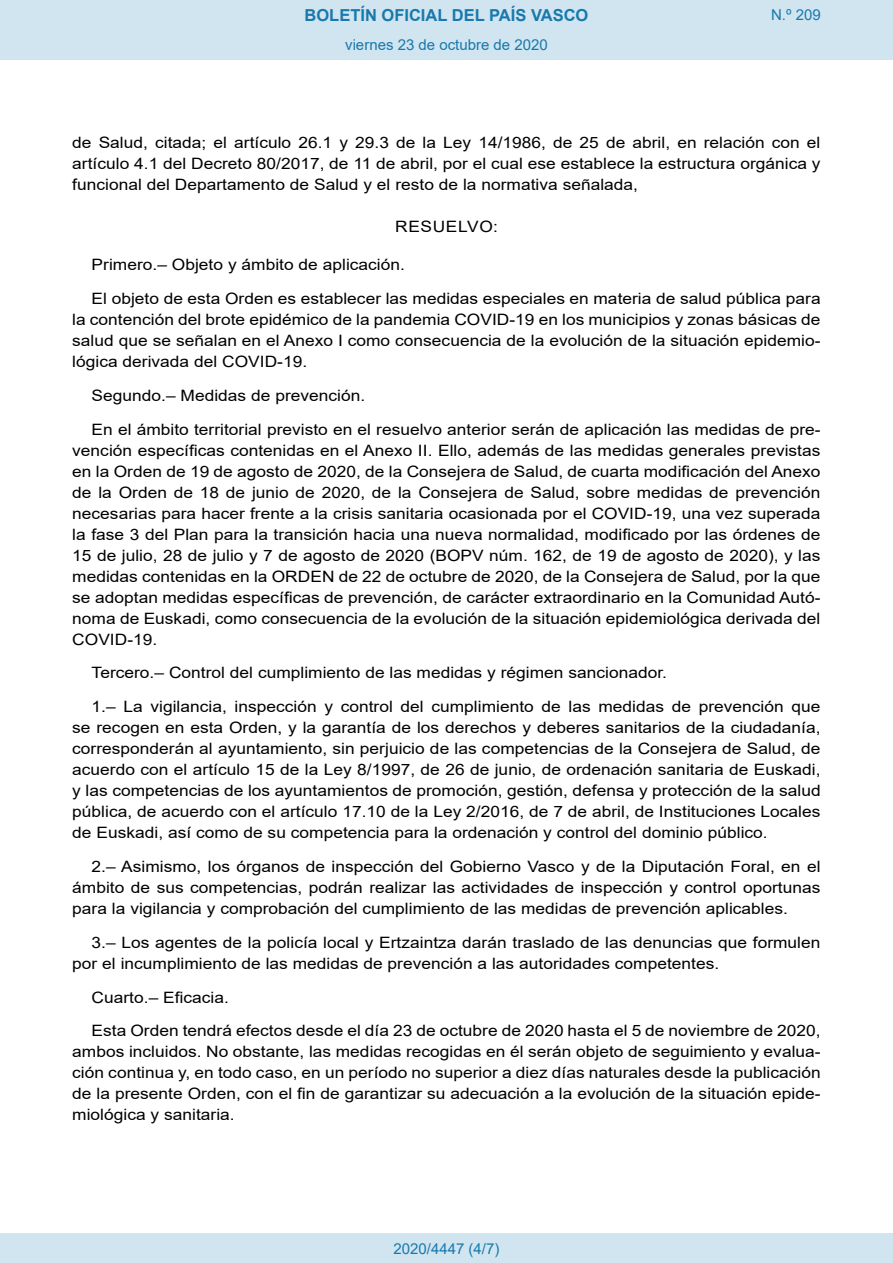
<style>
.page{position:relative;width:893px;height:1263px;background:#fff}
.page>*{position:absolute;margin:0;border:0;box-sizing:border-box;transform-origin:0 0}
.t1{font:700 16.5px "Arial";color:#1879ad}
.BOPVDetalle{font:15.6px/21px "Arial";color:#000;text-align:justify;scale:1.11 1}
.BOPVClave{font:15.6px "Arial";letter-spacing:.035em;color:#000;scale:1.11 1}
.Paginacion_Centro{font:15px "Arial";color:#1879ad}
</style>
<div class="page">
<div style="left:0;top:0;width:893px;height:60px;background:#d0e5f0"></div>
<div style="left:0;top:1233px;width:893px;height:30px;background:#d0e5f0"></div>
<p class="t1" style="left:305px;top:3px;width:285px">BOLETÍN OFICIAL DEL PAÍS VASCO</p>
<p class="Paginacion_Centro" style="left:345px;top:35px;width:204px">viernes 23 de octubre de 2020</p>
<p class="Paginacion_Centro" style="left:771px;top:5px;width:51px">N.º 209</p>
<p class="BOPVDetalle" style="left:72px;top:132px;width:676px">de Salud, citada; el artículo 26.1 y 29.3 de la Ley 14/1986, de 25 de abril, en relación con el artículo 4.1 del Decreto 80/2017, de 11 de abril, por el cual ese establece la estructura orgánica y funcional del Departamento de Salud y el resto de la normativa señalada,</p>
<p class="BOPVClave" style="left:395px;top:216px;width:94px">RESUELVO:</p>
<p class="BOPVDetalle" style="left:92px;top:254px;width:284px">Primero.– Objeto y ámbito de aplicación.</p>
<p class="BOPVDetalle" style="left:72px;top:288px;width:676px;text-indent:19px">El objeto de esta Orden es establecer las medidas especiales en materia de salud pública para la contención del brote epidémico de la pandemia COVID-19 en los municipios y zonas básicas de salud que se señalan en el Anexo I como consecuencia de la evolución de la situación epidemio&shy;lógica derivada del COVID-19.</p>
<p class="BOPVDetalle" style="left:92px;top:385px;width:248px">Segundo.– Medidas de prevención.</p>
<p class="BOPVDetalle" style="left:72px;top:419px;width:676px;text-indent:19px">En el ámbito territorial previsto en el resuelvo anterior serán de aplicación las medidas de pre&shy;vención específicas contenidas en el Anexo II. Ello, además de las medidas generales previstas en la Orden de 19 de agosto de 2020, de la Consejera de Salud, de cuarta modificación del Anexo de la Orden de 18 de junio de 2020, de la Consejera de Salud, sobre medidas de prevención necesarias para hacer frente a la crisis sanitaria ocasionada por el COVID-19, una vez superada la fase 3 del Plan para la transición hacia una nueva normalidad, modificado por las órdenes de 15 de julio, 28 de julio y 7 de agosto de 2020 (BOPV núm. 162, de 19 de agosto de 2020), y las medidas contenidas en la ORDEN de 22 de octubre de 2020, de la Consejera de Salud, por la que se adoptan medidas específicas de prevención, de carácter extraordinario en la Comunidad Autó&shy;noma de Euskadi, como consecuencia de la evolución de la situación epidemiológica derivada del COVID-19.</p>
<p class="BOPVDetalle" style="left:92px;top:662px;width:520px">Tercero.– Control del cumplimiento de las medidas y régimen sancionador.</p>
<p class="BOPVDetalle" style="left:72px;top:696px;width:676px;text-indent:19px">1.– La vigilancia, inspección y control del cumplimiento de las medidas de prevención que se recogen en esta Orden, y la garantía de los derechos y deberes sanitarios de la ciudadanía, corresponderán al ayuntamiento, sin perjuicio de las competencias de la Consejera de Salud, de acuerdo con el artículo 15 de la Ley 8/1997, de 26 de junio, de ordenación sanitaria de Euskadi, y las competencias de los ayuntamientos de promoción, gestión, defensa y protección de la salud pública, de acuerdo con el artículo 17.10 de la Ley 2/2016, de 7 de abril, de Instituciones Locales de Euskadi, así como de su competencia para la ordenación y control del dominio público.</p>
<p class="BOPVDetalle" style="left:72px;top:856px;width:676px;text-indent:19px">2.– Asimismo, los órganos de inspección del Gobierno Vasco y de la Diputación Foral, en el ámbito de sus competencias, podrán realizar las actividades de inspección y control oportunas para la vigilancia y comprobación del cumplimiento de las medidas de prevención aplicables.</p>
<p class="BOPVDetalle" style="left:72px;top:932px;width:676px;text-indent:19px">3.– Los agentes de la policía local y Ertzaintza darán traslado de las denuncias que formulen por el incumplimiento de las medidas de prevención a las autoridades competentes.</p>
<p class="BOPVDetalle" style="left:92px;top:986px;width:125px">Cuarto.– Eficacia.</p>
<p class="BOPVDetalle" style="left:72px;top:1020px;width:676px;text-indent:19px">Esta Orden tendrá efectos desde el día 23 de octubre de 2020 hasta el 5 de noviembre de 2020, ambos incluidos. No obstante, las medidas recogidas en él serán objeto de seguimiento y evalua&shy;ción continua y, en todo caso, en un período no superior a diez días naturales desde la publicación de la presente Orden, con el fin de garantizar su adecuación a la evolución de la situación epide&shy;miológica y sanitaria.</p>
<p class="Paginacion_Centro" style="left:393px;top:1238px;width:107px">2020/4447 (4/7)</p>
</div>
